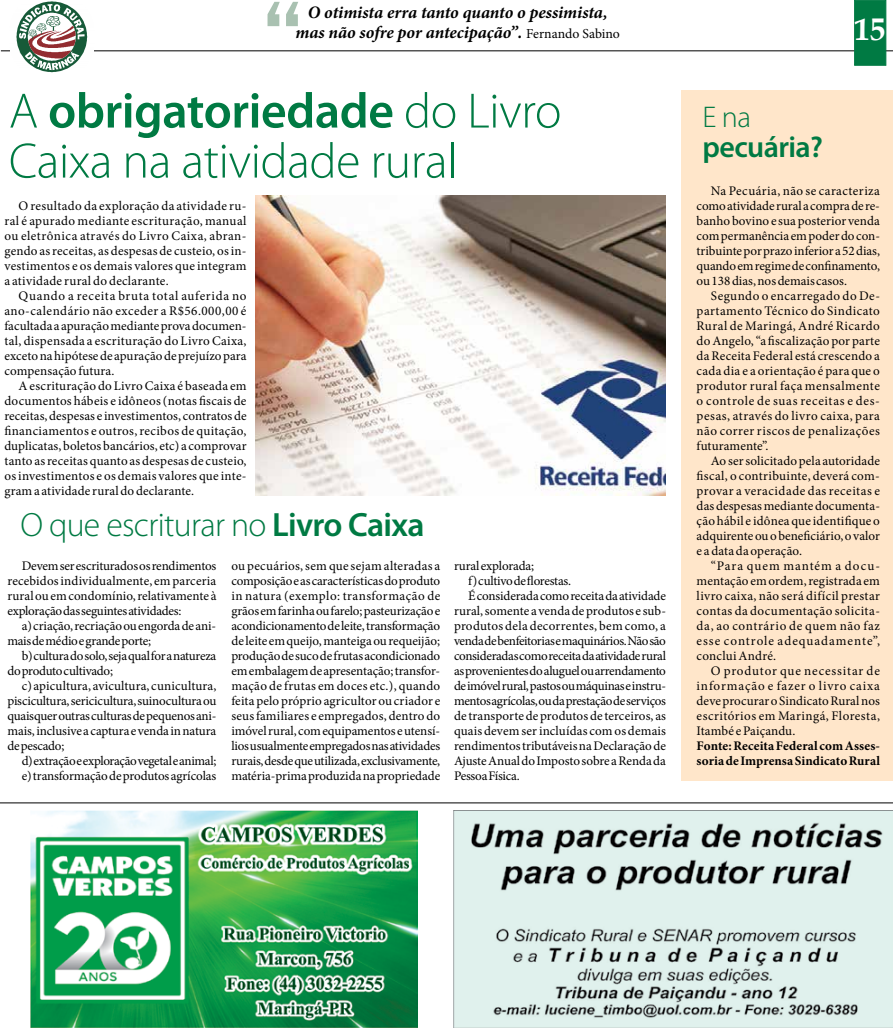
<style>
.page{position:relative;width:893px;height:1028px;background:#fff}
.page>*{position:absolute;margin:0;border:0;box-sizing:border-box;transform-origin:0 0}
.t1{font:300 50px/50px "Myriad Pro";letter-spacing:-.01em;color:#007a43}
.t2{font:300 33.75px "Myriad Pro";letter-spacing:-.02em;color:#007a43}
.t3{font:600 30px "Myriad Pro";letter-spacing:-.02em;color:#007a43}
.t4{font:300 30px "Myriad Pro";color:#007a43}
.t5{font:italic 700 17.5px/20px "Minion Pro";letter-spacing:-.005em;color:#000;text-align:center}
.t6{font:700 17.5px "Verdana";color:#fff}
.t7{font:13.12px/15px "Minion Pro";letter-spacing:-.005em;color:#000;text-align:justify}
.t8{font:13.12px "Minion Pro";letter-spacing:-.025em;color:#000}
.t9{font:700 13.12px/15px "Minion Pro";letter-spacing:.005em;color:#000}
.t10{font:13.12px "Minion Pro";letter-spacing:-.03em;color:#000}
.t11{font:13.12px "Minion Pro";letter-spacing:.02em;color:#000}
.t12{font:13.12px "Minion Pro";letter-spacing:.015em;color:#000}
.s1{font-weight:400;font-style:normal;font-size:13.75px}
.s2{font-weight:600}
</style>
<div class="page">
<div style="left:681px;top:90px;width:212px;height:690px;background:#ffe6ca"></div>
<hr style="left:1px;top:51px;width:892px;height:1px;background:#000">
<img style="left:9px;top:36px;width:85px;height:37px">
<svg style="left:16px;top:1px;width:71px;height:71px"></svg>
<div style="left:854px;top:0;width:32px;height:66px;background:#007a43;border:1px solid #007a43"></div>
<svg style="left:268px;top:2px;width:30px;height:24px"></svg>
<img style="left:453px;top:810px;width:439px;height:217px">
<img style="left:255px;top:195px;width:411px;height:300px">
<img style="left:30px;top:810px;width:387px;height:217px">
<hr style="left:0;top:802px;width:893px;height:1px;background:#000">
<h3 class="t5" style="left:295px;top:2px;width:326px">O otimista erra tanto quanto o pessimista, mas não sofre por antecipação”. <span class="s1">Fernando Sabino</span></h3>
<h1 class="t1" style="left:9px;top:85px;width:554px">A <span class="s2">obrigatoriedade</span> do Livro<br>Caixa na atividade rural</h1>
<p class="t7" style="left:4px;top:198px;width:244px;text-indent:14px">O resultado da exploração da atividade ru&shy;ral é apurado mediante escrituração, manual ou eletrônica através do Livro Caixa, abran&shy;gendo as receitas, as despesas de custeio, os in&shy;vestimentos e os demais valores que integram a atividade rural do declarante.</p>
<p class="t7" style="left:4px;top:288px;width:244px;text-indent:14px">Quando a receita bruta total auferida no ano-calendário não exceder a R$56.000,00 é facultada a apuração mediante prova documen&shy;tal, dispensada a escrituração do Livro Caixa, exceto na hipótese de apuração de prejuízo para compensação futura.</p>
<p class="t7" style="left:4px;top:378px;width:244px;text-indent:14px">A escrituração do Livro Caixa é baseada em documentos hábeis e idôneos (notas fiscais de receitas, despesas e investimentos, contratos de financiamentos e outros, recibos de quitação, duplicatas, boletos bancários, etc) a comprovar tanto as receitas quanto as despesas de custeio, os investimentos e os demais valores que inte&shy;gram a atividade rural do declarante.</p>
<h2 class="t2" style="left:20px;top:504px;width:406px">O que escriturar no <span class="s2">Livro Caixa</span></h2>
<p class="t7" style="left:7px;top:558px;width:210px;text-indent:14px">Devem ser escriturados os rendimentos recebidos individualmente, em parceria rural ou em condomínio, relativamente à exploração das seguintes atividades:</p>
<p class="t7" style="left:7px;top:618px;width:210px;text-indent:14px">a) criação, recriação ou engorda de ani&shy;mais de médio e grande porte;</p>
<p class="t7" style="left:7px;top:648px;width:210px;text-indent:14px">b) cultura do solo, seja qual for a natureza do produto cultivado;</p>
<p class="t7" style="left:7px;top:678px;width:210px;text-indent:14px">c) apicultura, avicultura, cunicultura, piscicultura, sericicultura, suinocultura ou quaisquer outras culturas de pequenos ani&shy;mais, inclusive a captura e venda in natura de pescado;</p>
<p class="t7" style="left:22px;top:753px;width:196px">d) extração e exploração vegetal e animal; e) transformação de produtos agrícolas</p>
<p class="t7" style="left:231px;top:558px;width:210px">ou pecuários, sem que sejam alteradas a composição e as características do produto in natura (exemplo: transformação de grãos em farinha ou farelo; pasteurização e acondicionamento de leite, transformação de leite em queijo, manteiga ou requeijão; produção de suco de frutas acondicionado em embalagem de apresentação; transfor&shy;mação de frutas em doces etc.), quando feita pelo próprio agricultor ou criador e seus familiares e empregados, dentro do imóvel rural, com equipamentos e utensí&shy;lios usualmente empregados nas atividades rurais, desde que utilizada, exclusivamente, matéria-prima produzida na propriedade</p>
<p class="t7" style="left:454px;top:558px;width:82px">rural explorada;</p>
<p class="t8" style="left:468px;top:572px;width:104px">f) cultivo de florestas.</p>
<p class="t7" style="left:468px;top:588px;width:199px">É considerada como receita da atividade</p>
<p class="t7" style="left:454px;top:603px;width:214px">rural, somente a venda de produtos e sub-</p>
<p class="t11" style="left:454px;top:617px;width:213px">produtos dela decorrentes, bem como, a</p>
<p class="t10" style="left:454px;top:632px;width:213px">venda de benfeitorias e maquinários. Não são</p>
<p class="t8" style="left:454px;top:647px;width:214px">consideradas como receita da atividade rural</p>
<p class="t8" style="left:454px;top:662px;width:213px">as provenientes do aluguel ou arrendamento</p>
<p class="t8" style="left:454px;top:677px;width:214px">de imóvel rural, pastos ou máquinas e instru-</p>
<p class="t8" style="left:454px;top:692px;width:214px">mentos agrícolas, ou da prestação de serviços</p>
<p class="t7" style="left:454px;top:708px;width:214px">de transporte de produtos de terceiros, as</p>
<p class="t12" style="left:454px;top:722px;width:213px">quais devem ser incluídas com os demais</p>
<p class="t7" style="left:454px;top:738px;width:214px">rendimentos tributáveis na Declaração de</p>
<p class="t7" style="left:454px;top:753px;width:213px">Ajuste Anual do Imposto sobre a Renda da</p>
<p class="t7" style="left:454px;top:768px;width:67px">Pessoa Física.</p>
<h3 class="t4" style="left:702px;top:99px;width:50px">E na</h3>
<h3 class="t3" style="left:702px;top:128px;width:122px">pecuária?</h3>
<h3 class="t6" style="left:855px;top:30px;width:33px">33<sup>1</sup> <sup>5</sup></h3>
<p class="t7" style="left:697px;top:183px;width:185px;text-indent:14px">Na Pecuária, não se caracteriza como atividade rural a compra de re&shy;banho bovino e sua posterior venda com permanência em poder do con&shy;tribuinte por prazo inferior a 52 dias, quando em regime de confinamento, ou 138 dias, nos demais casos.</p>
<p class="t7" style="left:697px;top:288px;width:185px;text-indent:14px">Segundo o encarregado do De&shy;partamento Técnico do Sindicato Rural de Maringá, André Ricardo do Angelo, “a fiscalização por parte da Receita Federal está crescendo a cada dia e a orientação é para que o produtor rural faça mensalmente o controle de suas receitas e des&shy;pesas, através do livro caixa, para não correr riscos de penalizações futuramente”.</p>
<p class="t7" style="left:697px;top:453px;width:185px;text-indent:14px">Ao ser solicitado pela autoridade fiscal, o contribuinte, deverá com&shy;provar a veracidade das receitas e das despesas mediante documenta&shy;ção hábil e idônea que identifique o adquirente ou o beneficiário, o valor e a data da operação.</p>
<p class="t7" style="left:697px;top:558px;width:185px;text-indent:14px">“Para quem mantém a docu&shy;mentação em ordem, registrada em livro caixa, não será difícil prestar contas da documentação solicita&shy;da, ao contrário de quem não faz esse controle adequadamente”, conclui André.</p>
<p class="t7" style="left:697px;top:663px;width:185px;text-indent:14px">O produtor que necessitar de informação e fazer o livro caixa deve procurar o Sindicato Rural nos escritórios em Maringá, Floresta, Itambé e Paiçandu.</p>
<p class="t9" style="left:697px;top:738px;width:185px">Fonte: Receita Federal com Asses&shy;soria de Imprensa Sindicato Rural</p>
</div>
